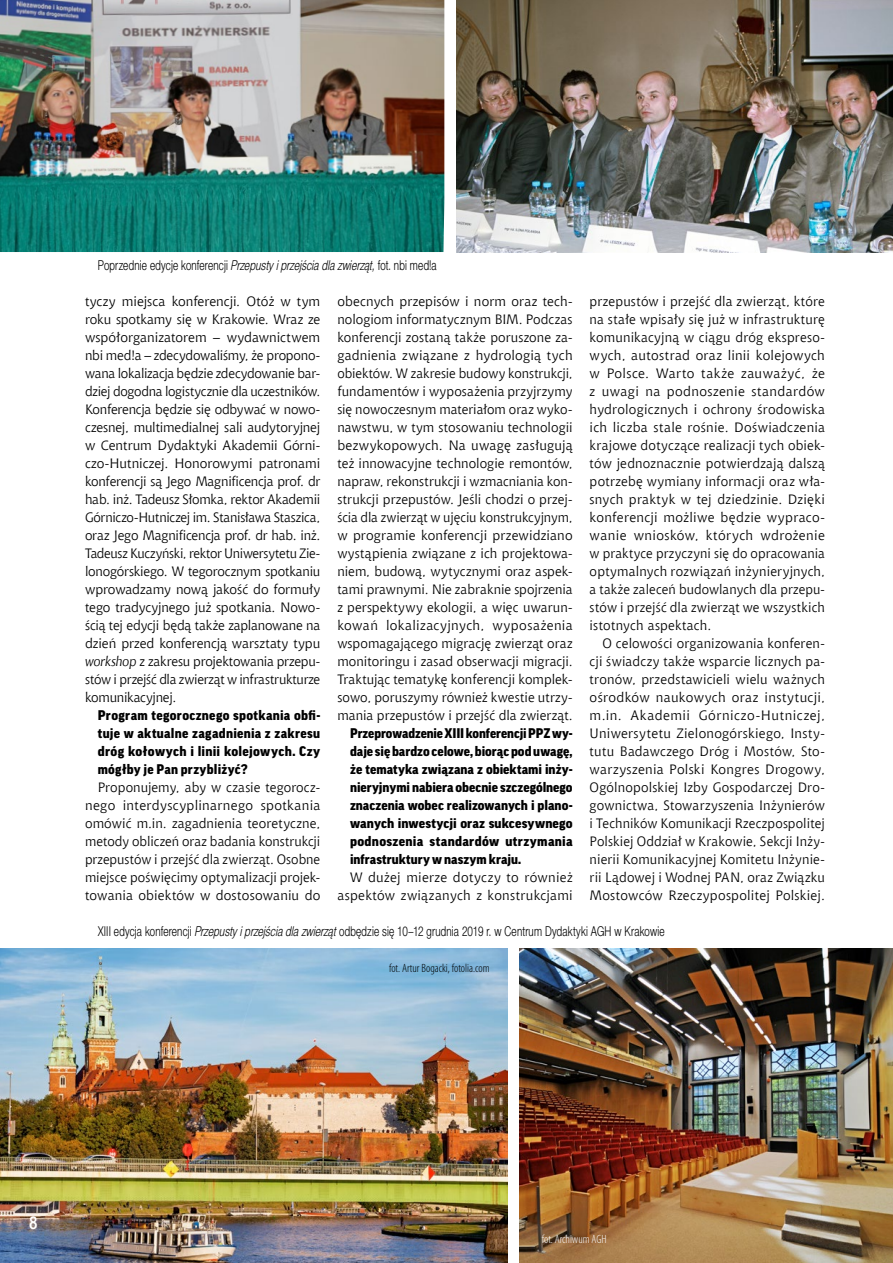
<style>
.page{position:relative;width:893px;height:1263px;background:#fff}
.page>*{position:absolute;margin:0;border:0;box-sizing:border-box;transform-origin:0 0}
.t1{font:700 18px "Aerton Cnd EFN";color:#fff}
.t2{font:13.5px/18px "Chianti EU";letter-spacing:.015em;color:#000;text-align:justify}
.t3{font:900 13.5px/18px "Good Pro";letter-spacing:.02em;color:#000;text-align:justify}
.t4{font:13.5px "Switzer Cnd EFN Light";letter-spacing:.015em;color:#000;scale:.9 1}
.t5{font:300 condensed 12px "Myriad Pro";color:#000}
.t6{font:300 condensed 12px "Myriad Pro";color:#fff}
.s1{font-style:italic}
</style>
<div class="page">
<img style="left:0;top:0;width:444px;height:252px">
<img style="left:456px;top:0;width:437px;height:252px">
<img style="left:0;top:948px;width:507px;height:315px">
<img style="left:519px;top:948px;width:374px;height:315px">
<p class="t4" style="left:98px;top:257px;width:378px">Poprzednie edycje konferencji <span class="s1">Przepusty i przejścia dla zwierząt,</span> fot. nbi med!a</p>
<p class="t2" style="left:85px;top:292px;width:237px">tyczy miejsca konferencji. Otóż w tym roku spotkamy się w Krakowie. Wraz ze współorganizatorem – wydawnictwem nbi med!a – zdecydowaliśmy, że propono&shy;wana lokalizacja będzie zdecydowanie bar&shy;dziej dogodna logistycznie dla uczestników.<br>Konferencja będzie się odbywać w nowo&shy;czesnej, multimedialnej sali audytoryjnej w Centrum Dydaktyki Akademii Górni&shy;czo-Hutniczej. Honorowymi patronami konferencji są Jego Magnificencja prof. dr hab. inż. Tadeusz Słomka, rektor Akademii Górniczo-Hutniczej im. Stanisława Staszica, oraz Jego Magnificencja prof. dr hab. inż.<br>Tadeusz Kuczyński, rektor Uniwersytetu Zie&shy;lonogórskiego. W tegorocznym spotkaniu wprowadzamy nową jakość do formuły tego tradycyjnego już spotkania. Nowo&shy;ścią tej edycji będą także zaplanowane na dzień przed konferencją warsztaty typu <span class="s1">workshop</span> z zakresu projektowania przepu&shy;stów i przejść dla zwierząt w infrastrukturze komunikacyjnej.</p>
<p class="t3" style="left:98px;top:706px;width:224px">Program tegorocznego spotkania obfi&shy;tuje w aktualne zagadnienia z zakresu dróg kołowych i linii kolejowych. Czy mógłby je Pan przybliżyć?</p>
<p class="t2" style="left:85px;top:778px;width:237px;text-indent:13px">Proponujemy, aby w czasie tegorocz&shy;nego interdyscyplinarnego spotkania omówić m.in. zagadnienia teoretyczne, metody obliczeń oraz badania konstrukcji przepustów i przejść dla zwierząt. Osobne miejsce poświęcimy optymalizacji projek&shy;towania obiektów w dostosowaniu do</p>
<p class="t2" style="left:590px;top:292px;width:237px">przepustów i przejść dla zwierząt, które na stałe wpisały się już w infrastrukturę komunikacyjną w ciągu dróg ekspreso&shy;wych, autostrad oraz linii kolejowych w Polsce. Warto także zauważyć, że z uwagi na podnoszenie standardów hydrologicznych i ochrony środowiska ich liczba stale rośnie. Doświadczenia krajowe dotyczące realizacji tych obiek&shy;tów jednoznacznie potwierdzają dalszą potrzebę wymiany informacji oraz wła&shy;snych praktyk w tej dziedzinie. Dzięki konferencji możliwe będzie wypraco&shy;wanie wniosków, których wdrożenie w praktyce przyczyni się do opracowania optymalnych rozwiązań inżynieryjnych, a także zaleceń budowlanych dla przepu&shy;stów i przejść dla zwierząt we wszystkich istotnych aspektach.</p>
<p class="t2" style="left:590px;top:634px;width:237px;text-indent:13px">O celowości organizowania konferen&shy;cji świadczy także wsparcie licznych pa&shy;tronów, przedstawicieli wielu ważnych ośrodków naukowych oraz instytucji, m.in. Akademii Górniczo-Hutniczej, Uniwersytetu Zielonogórskiego, Insty&shy;tutu Badawczego Dróg i Mostów, Sto&shy;warzyszenia Polski Kongres Drogowy, Ogólnopolskiej Izby Gospodarczej Dro&shy;gownictwa, Stowarzyszenia Inżynierów i Techników Komunikacji Rzeczpospolitej Polskiej Oddział w Krakowie, Sekcji Inży&shy;nierii Komunikacyjnej Komitetu Inżynie&shy;rii Lądowej i Wodnej PAN, oraz Związku Mostowców Rzeczypospolitej Polskiej.</p>
<p class="t4" style="left:98px;top:923px;width:631px">XIII edycja konferencji <span class="s1">Przepusty i przejścia dla zwierząt</span> odbędzie się 10–12 grudnia 2019 r. w Centrum Dydaktyki AGH w Krakowie</p>
<p class="t2" style="left:337px;top:292px;width:237px">obecnych przepisów i norm oraz tech&shy;nologiom informatycznym BIM. Podczas konferencji zostaną także poruszone za&shy;gadnienia związane z hydrologią tych obiektów. W zakresie budowy konstrukcji, fundamentów i wyposażenia przyjrzymy się nowoczesnym materiałom oraz wyko&shy;nawstwu, w tym stosowaniu technologii bezwykopowych. Na uwagę zasługują też innowacyjne technologie remontów, napraw, rekonstrukcji i wzmacniania kon&shy;strukcji przepustów. Jeśli chodzi o przej&shy;ścia dla zwierząt w ujęciu konstrukcyjnym, w programie konferencji przewidziano wystąpienia związane z ich projektowa&shy;niem, budową, wytycznymi oraz aspek&shy;tami prawnymi. Nie zabraknie spojrzenia z perspektywy ekologii, a więc uwarun&shy;kowań lokalizacyjnych, wyposażenia wspomagającego migrację zwierząt oraz monitoringu i zasad obserwacji migracji.<br>Traktując tematykę konferencji komplek&shy;sowo, poruszymy również kwestie utrzy&shy;mania przepustów i przejść dla zwierząt.</p>
<p class="t3" style="left:350px;top:724px;width:224px">Przeprowadzenie XIII konferencji PPZ wy&shy;daje się bardzo celowe, biorąc pod uwagę, że tematyka związana z obiektami inży&shy;nieryjnymi nabiera obecnie szczególnego znaczenia wobec realizowanych i plano&shy;wanych inwestycji oraz sukcesywnego podnoszenia standardów utrzymania infrastruktury w naszym kraju.</p>
<p class="t2" style="left:337px;top:868px;width:237px;text-align:right">W dużej mierze dotyczy to również aspektów związanych z konstrukcjami</p>
<p class="t5" style="left:389px;top:960px;width:102px">fot. Artur Bogacki, fotolia.com</p>
<h1 class="t1" style="left:29px;top:1212px;width:10px">8</h1>
<p class="t6" style="left:542px;top:1231px;width:66px">fot. Archiwum AGH</p>
</div>
